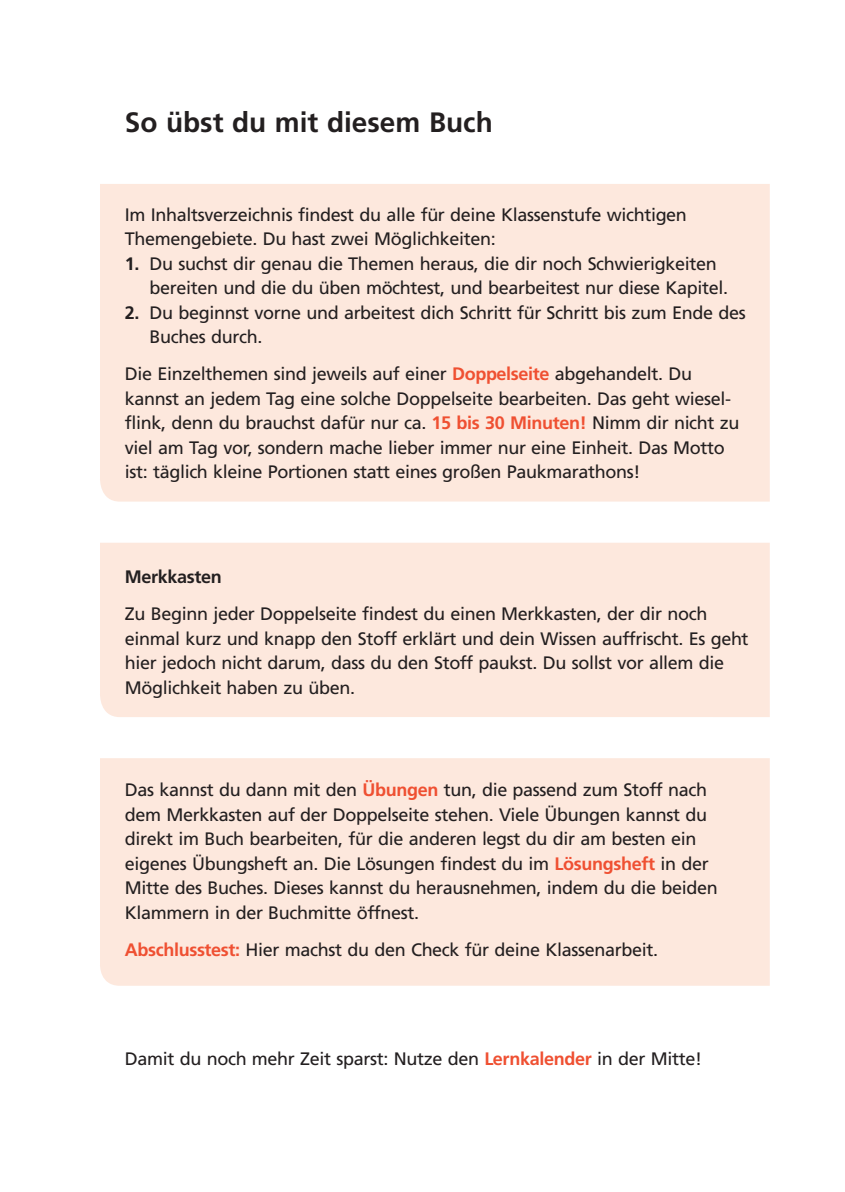
<style>
.page{position:relative;width:845px;height:1192px;background:#fff}
.page>*{position:absolute;margin:0;border:0;box-sizing:border-box;transform-origin:0 0}
.t1{font:700 28px "Frutiger";color:#231f20}
.t2{font:18.03px/24.5px "Frutiger";letter-spacing:-.02em;color:#231f20}
.t3{font:700 18.03px "Frutiger";letter-spacing:-.02em;color:#231f20}
.s1{font-weight:700}
.s2{font-weight:700;color:#ef5032}
</style>
<div class="page">
<div style="left:100px;top:184px;width:670px;height:317px;background:#fde8dd"></div>
<div style="left:100px;top:543px;width:670px;height:174px;background:#fde8dd"></div>
<div style="left:100px;top:758px;width:670px;height:227px;background:#fde8dd"></div>
<h1 class="t1" style="left:125px;top:111px;width:369px">So übst du mit diesem Buch</h1>
<p class="t2" style="left:125px;top:204px;width:564px">Im Inhaltsverzeichnis findest du alle für deine Klassenstufe wichtigen<br>Themengebiete. Du hast zwei Möglichkeiten:</p>
<p class="t2" style="left:150px;top:253px;width:580px;text-indent:-25px"><span class="s1">1.</span> Du suchst dir genau die Themen heraus, die dir noch Schwierigkeiten bereiten und die du üben möchtest, und bearbeitest nur diese Kapitel.</p>
<p class="t2" style="left:150px;top:302px;width:597px;text-indent:-25px"><span class="s1">2.</span> Du beginnst vorne und arbeitest dich Schritt für Schritt bis zum Ende des<br>Buches durch.</p>
<p class="t2" style="left:125px;top:363px;width:616px">Die Einzelthemen sind jeweils auf einer <span class="s2">Doppelseite</span> abgehandelt. Du kannst an jedem Tag eine solche Doppelseite bearbeiten. Das geht wiesel&shy;flink, denn du brauchst dafür nur ca. <span class="s2">15 bis 30 Minuten!</span> Nimm dir nicht zu viel am Tag vor, sondern mache lieber immer nur eine Einheit. Das Motto ist: täglich kleine Portionen statt eines großen Paukmarathons!</p>
<p class="t3" style="left:125px;top:569px;width:98px">Merkkasten</p>
<p class="t2" style="left:125px;top:603px;width:625px">Zu Beginn jeder Doppelseite findest du einen Merkkasten, der dir noch einmal kurz und knapp den Stoff erklärt und dein Wissen auffrischt. Es geht hier jedoch nicht darum, dass du den Stoff paukst. Du sollst vor allem die Möglichkeit haben zu üben.</p>
<p class="t2" style="left:125px;top:779px;width:594px">Das kannst du dann mit den <span class="s2">Übungen</span> tun, die passend zum Stoff nach dem Merkkasten auf der Doppelseite stehen. Viele Übungen kannst du direkt im Buch bearbeiten, für die anderen legst du dir am besten ein eigenes Übungsheft an. Die Lösungen findest du im <span class="s2">Lösungsheft</span> in der Mitte des Buches. Dieses kannst du herausnehmen, indem du die beiden Klammern in der Buchmitte öffnest.</p>
<p class="t2" style="left:125px;top:938px;width:535px"><span class="s2">Abschlusstest:</span> Hier machst du den Check für deine Klassenarbeit.</p>
<p class="t2" style="left:125px;top:1047px;width:579px">Damit du noch mehr Zeit sparst: Nutze den <span class="s2">Lernkalender</span> in der Mitte!</p>
</div>
